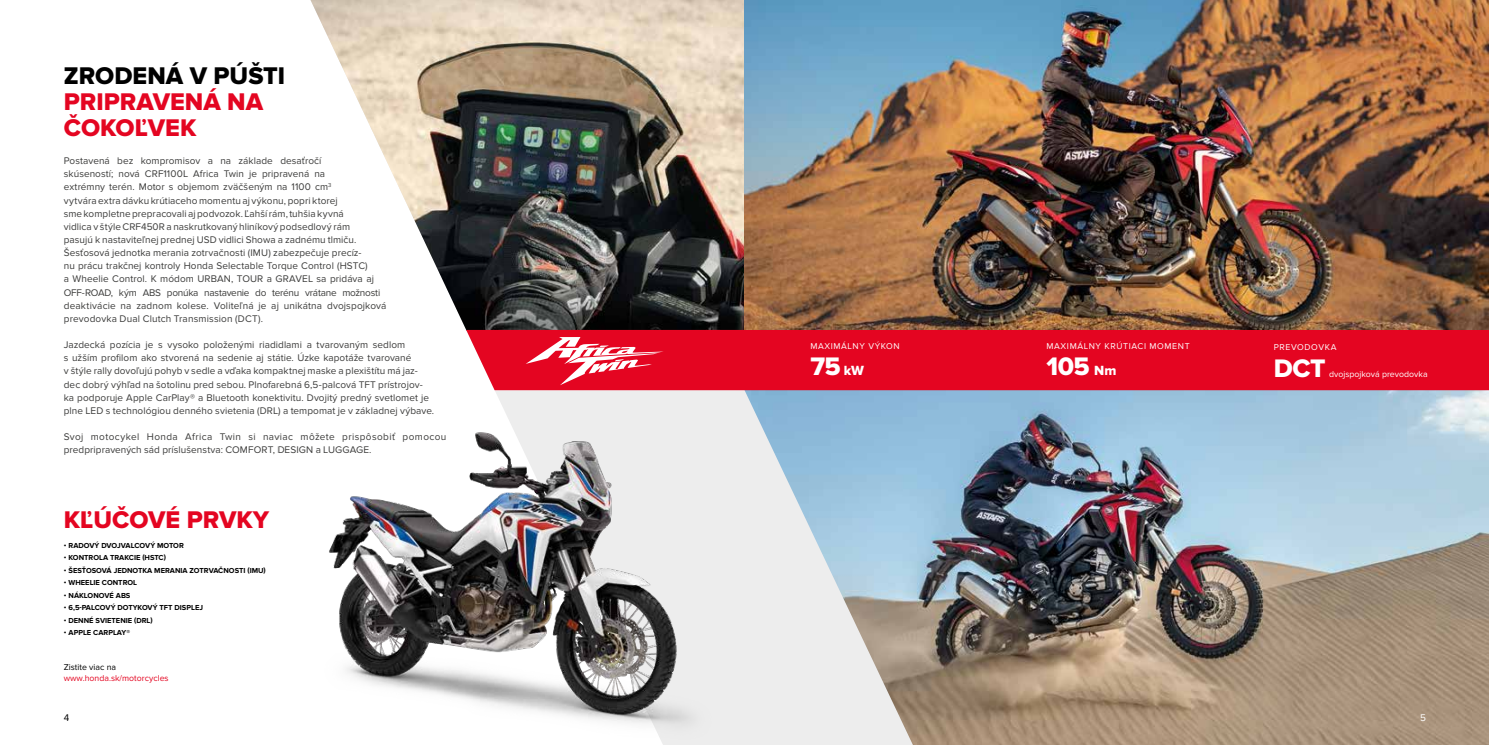
<style>
.page{position:relative;width:1489px;height:745px;background:#fff}
.page>*{position:absolute;margin:0;border:0;box-sizing:border-box;transform-origin:0 0}
.t1{font:26.25px "Proxima Nova Extrabld";letter-spacing:-.02em;color:#fff}
.t2{font:25px/26.2px "Proxima Nova Extrabld";color:#e40521}
.t3{font:25px "Proxima Nova Extrabld";color:#000}
.t4{font:10px/13.1px "Proxima Nova";letter-spacing:.005em;color:#3c3c3b}
.t5{font:10px/13.1px "Proxima Nova";letter-spacing:.025em;color:#3c3c3b}
.t6{font:10px "Proxima Nova";color:#000}
.t7{font:10px "Proxima Nova";color:#fff}
.t8{font:8.75px "Proxima Nova";letter-spacing:.07em;color:#fff}
.t9{font:8.75px "Proxima Nova";color:#e40521}
.t10{font:8.75px "Proxima Nova";color:#fff}
.t11{font:8.75px "Proxima Nova";color:#000}
.t12{font:700 7.5px "Proxima Nova";color:#000}
.s1{font-size:13.75px}
</style>
<div class="page">
<img style="left:310px;top:0;width:434px;height:330px">
<img style="left:744px;top:390px;width:744px;height:354px">
<div style="left:466px;top:330px;width:1022px;height:60px;background:#e40521"></div>
<img style="left:744px;top:0;width:744px;height:330px">
<svg style="left:525px;top:337px;width:138px;height:48px"></svg>
<img style="left:329px;top:390px;width:415px;height:354px">
<h2 class="t3" style="left:64px;top:64px;width:223px">ZRODENÁ V PÚŠTI</h2>
<h2 class="t2" style="left:64px;top:89px;width:201px">PRIPRAVENÁ NA<br>ČOKOĽVEK</h2>
<p class="t4" style="left:64px;top:154px;width:324px">Postavená bez kompromisov a na základe desaťročí<br>skúseností; nová CRF1100L Africa Twin je pripravená na<br>extrémny terén. Motor s objemom zväčšeným na 1100 cm<sup>3<br></sup>vytvára extra dávku krútiaceho momentu aj výkonu, popri ktorej<br>sme kompletne prepracovali aj podvozok. Ľahší rám, tuhšia kyvná<br>vidlica v štýle CRF450R a naskrutkovaný hliníkový podsedlový rám<br>pasujú k nastaviteľnej prednej USD vidlici Showa a zadnému tlmiču.<br>Šesťosová jednotka merania zotrvačnosti (IMU) zabezpečuje precíz-<br>nu prácu trakčnej kontroly Honda Selectable Torque Control (HSTC)<br>a Wheelie Control. K módom URBAN, TOUR a GRAVEL sa pridáva aj OFF-ROAD, kým ABS ponúka nastavenie do terénu vrátane možnosti deaktivácie na zadnom kolese. Voliteľná je aj unikátna dvojspojková prevodovka Dual Clutch Transmission (DCT).</p>
<p class="t4" style="left:64px;top:338px;width:372px">Jazdecká pozícia je s vysoko položenými riadidlami a tvarovaným sedlom<br>s užším profilom ako stvorená na sedenie aj státie. Úzke kapotáže tvarované<br>v štýle rally dovoľujú pohyb v sedle a vďaka kompaktnej maske a plexištítu má jaz&shy;dec dobrý výhľad na šotolinu pred sebou. Plnofarebná 6,5-palcová TFT prístrojov&shy;ka podporuje Apple CarPlay® a Bluetooth konektivitu. Dvojitý predný svetlomet je plne LED s technológiou denného svietenia (DRL) a tempomat je v základnej výbave.</p>
<p class="t5" style="left:64px;top:430px;width:384px">Svoj motocykel Honda Africa Twin si naviac môžete prispôsobiť pomocou predpripravených sád príslušenstva: COMFORT, DESIGN a LUGGAGE.</p>
<h2 class="t2" style="left:64px;top:506px;width:207px">KĽÚČOVÉ PRVKY</h2>
<p class="t12" style="left:64px;top:540px;width:121px">• RADOVÝ DVOJVALCOVÝ MOTOR</p>
<p class="t12" style="left:64px;top:553px;width:104px">• KONTROLA TRAKCIE (HSTC)</p>
<p class="t12" style="left:64px;top:565px;width:203px">• ŠESŤOSOVÁ JEDNOTKA MERANIA ZOTRVAČNOSTI (IMU)</p>
<p class="t12" style="left:64px;top:578px;width:75px">• WHEELIE CONTROL</p>
<p class="t12" style="left:64px;top:590px;width:68px">• NÁKLONOVÉ ABS</p>
<p class="t12" style="left:64px;top:603px;width:141px">• 6,5-PALCOVÝ DOTYKOVÝ TFT DISPLEJ</p>
<p class="t12" style="left:64px;top:615px;width:90px">• DENNÉ SVIETENIE (DRL)</p>
<p class="t12" style="left:64px;top:628px;width:68px">• APPLE CARPLAY®</p>
<p class="t11" style="left:64px;top:662px;width:54px">Zistite viac na</p>
<p class="t9" style="left:64px;top:672px;width:106px">www.honda.sk/motorcycles</p>
<p class="t8" style="left:810px;top:341px;width:91px">MAXIMÁLNY VÝKON</p>
<p class="t8" style="left:1046px;top:341px;width:145px">MAXIMÁLNY KRÚTIACI MOMENT</p>
<h1 class="t1" style="left:1046px;top:354px;width:71px">105 <span class="s1">Nm</span></h1>
<h1 class="t1" style="left:1273px;top:356px;width:53px">DCT</h1>
<p class="t10" style="left:1328px;top:369px;width:100px">dvojspojková prevodovka</p>
<p class="t8" style="left:1273px;top:342px;width:64px">PREVODOVKA</p>
<h1 class="t1" style="left:810px;top:354px;width:55px">75 <span class="s1">kW</span></h1>
<p class="t6" style="left:64px;top:711px;width:7px">4</p>
<p class="t7" style="left:1420px;top:711px;width:7px">5</p>
</div>
